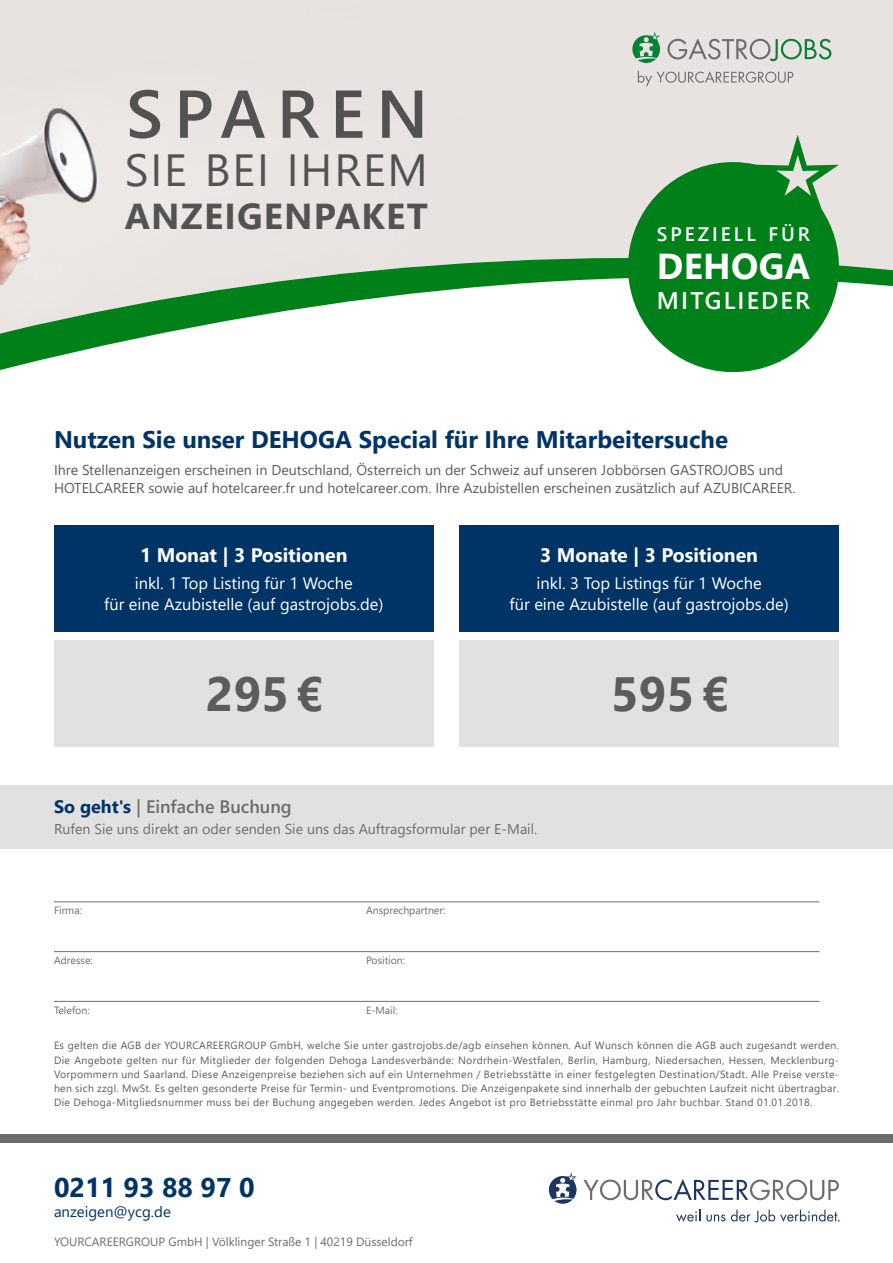
<style>
.page{position:relative;width:893px;height:1263px;background:#fff}
.page>*{position:absolute;margin:0;border:0;box-sizing:border-box;transform-origin:0 0}
.t1{font:600 67.5px "Segoe UI";letter-spacing:.165em;color:#5c5c5c}
.t2{font:700 48px "Segoe UI";letter-spacing:.005em;color:#5c5c5c}
.t3{font:45px "Segoe UI";letter-spacing:.04em;color:#5c5c5c}
.t4{font:700 36px "Segoe UI";letter-spacing:.035em;color:#5c5c5c}
.t5{font:700 36px "Segoe UI";letter-spacing:.01em;color:#fff}
.t6{font:700 27px "Segoe UI";color:#036}
.t7{font:700 24px "Segoe UI";color:#036}
.t8{font:600 24px "Segoe UI";letter-spacing:.09em;color:#fff}
.t9{font:700 19.5px "Segoe UI";color:#fff}
.t10{font:600 19.5px "Segoe UI";letter-spacing:.15em;color:#fff}
.t11{font:600 18px "Segoe UI";color:#6c6c6c}
.t12{font:16.5px/21px "Segoe UI";color:#fff;text-align:center}
.t13{font:15px "Segoe UI";color:#036}
.t14{font:14.25px/18px "Segoe UI";color:#5c5c5c}
.t15{font:14.25px "Segoe UI";color:#6c6c6c}
.t16{font:12px "Segoe UI";color:#6c6c6c}
.t17{font:10.5px/14.2px "Segoe UI";letter-spacing:.03em;color:#5c5c5c;text-align:justify}
.t18{font:10.5px "Segoe UI";color:#6c6c6c}
.s1{font-weight:700;color:#036}
</style>
<div class="page">
<div style="left:0;top:0;width:893px;height:237px;background:#e8e3e0"></div>
<svg style="left:549px;top:1172px;width:28px;height:32px"></svg>
<svg style="left:583px;top:1179px;width:256px;height:21px"></svg>
<svg style="left:676px;top:1209px;width:24px;height:13px"></svg>
<svg style="left:706px;top:1214px;width:19px;height:7px"></svg>
<svg style="left:731px;top:1209px;width:108px;height:13px"></svg>
<div style="left:0;top:1134px;width:893px;height:8px;background:#6c6c6c"></div>
<div style="left:0;top:785px;width:893px;height:64px;background:#e1e1e1"></div>
<hr style="left:54px;top:901px;width:765px;height:1px;background:#6c6c6c">
<hr style="left:54px;top:951px;width:765px;height:1px;background:#6c6c6c">
<hr style="left:54px;top:1001px;width:765px;height:1px;background:#6c6c6c">
<div style="left:459px;top:641px;width:380px;height:106px;background:#e1e1e1"></div>
<div style="left:54px;top:641px;width:380px;height:106px;background:#e1e1e1"></div>
<div style="left:459px;top:526px;width:380px;height:106px;background:#036"></div>
<div style="left:54px;top:526px;width:380px;height:106px;background:#036"></div>
<svg style="left:0;top:237px;width:893px;height:136px"></svg>
<svg style="left:628px;top:135px;width:211px;height:237px;fill:#008019"></svg>
<svg style="left:638px;top:71px;width:155px;height:15px"></svg>
<svg style="left:632px;top:32px;width:28px;height:31px"></svg>
<svg style="left:667px;top:38px;width:164px;height:23px"></svg>
<h1 class="t1" style="left:126px;top:60px;width:303px">SPAREN</h1>
<h3 class="t3" style="left:125px;top:134px;width:305px">SIE BEI IHREM</h3>
<h3 class="t4" style="left:125px;top:188px;width:305px">ANZEIGENPAKET</h3>
<h3 class="t10" style="left:657px;top:219px;width:155px">SPEZIELL FÜR</h3>
<h3 class="t5" style="left:657px;top:237px;width:155px">DEHOGA</h3>
<h3 class="t8" style="left:657px;top:281px;width:155px">MITGLIEDER</h3>
<h3 class="t7" style="left:54px;top:420px;width:675px">Nutzen Sie unser DEHOGA Special für Ihre Mitarbeitersuche</h3>
<p class="t14" style="left:54px;top:461px;width:743px">Ihre Stellenanzeigen erscheinen in Deutschland, Österreich un der Schweiz auf unseren Jobbörsen GASTROJOBS und<br>HOTELCAREER sowie auf hotelcareer.fr und hotelcareer.com. Ihre Azubistellen erscheinen zusätzlich auf AZUBICAREER.</p>
<h3 class="t9" style="left:140px;top:539px;width:209px">1 Monat | 3 Positionen</h3>
<h3 class="t12" style="left:104px;top:572px;width:281px">inkl. 1 Top Listing für 1 Woche<br>für eine Azubistelle (auf gastrojobs.de)</h3>
<h3 class="t9" style="left:540px;top:539px;width:219px">3 Monate | 3 Positionen</h3>
<h3 class="t12" style="left:510px;top:572px;width:281px">inkl. 3 Top Listings für 1 Woche<br>für eine Azubistelle (auf gastrojobs.de)</h3>
<h2 class="t2" style="left:206px;top:655px;width:119px">295€</h2>
<h2 class="t2" style="left:611px;top:655px;width:119px">595€</h2>
<h3 class="t11" style="left:54px;top:792px;width:239px"><span class="s1">So geht's</span> | Einfache Buchung</h3>
<h3 class="t15" style="left:54px;top:817px;width:485px">Rufen Sie uns direkt an oder senden Sie uns das Auftragsformular per E-Mail.</h3>
<p class="t18" style="left:54px;top:902px;width:29px">Firma:</p>
<p class="t18" style="left:366px;top:902px;width:81px">Ansprechpartner:</p>
<p class="t18" style="left:54px;top:952px;width:40px">Adresse:</p>
<p class="t18" style="left:366px;top:952px;width:41px">Position:</p>
<p class="t18" style="left:54px;top:1001px;width:37px">Telefon:</p>
<p class="t18" style="left:366px;top:1001px;width:33px">E-Mail:</p>
<p class="t17" style="left:54px;top:1038px;width:787px">Es gelten die AGB der YOURCAREERGROUP GmbH, welche Sie unter gastrojobs.de/agb einsehen können. Auf Wunsch können die AGB auch zugesandt werden.<br>Die Angebote gelten nur für Mitglieder der folgenden Dehoga Landesverbände: Nordrhein-Westfalen, Berlin, Hamburg, Niedersachen, Hessen, Mecklenburg-Vorpommern und Saarland. Diese Anzeigenpreise beziehen sich auf ein Unternehmen / Betriebsstätte in einer festgelegten Destination/Stadt. Alle Preise verste&shy;hen sich zzgl. MwSt. Es gelten gesonderte Preise für Termin- und Eventpromotions. Die Anzeigenpakete sind innerhalb der gebuchten Laufzeit nicht übertragbar.<br>Die Dehoga-Mitgliedsnummer muss bei der Buchung angegeben werden. Jedes Angebot ist pro Betriebsstätte einmal pro Jahr buchbar. Stand 01.01.2018.</p>
<h3 class="t6" style="left:54px;top:1166px;width:202px">0211 93 88 97 0</h3>
<h3 class="t13" style="left:54px;top:1200px;width:118px">anzeigen@ycg.de</h3>
<p class="t16" style="left:54px;top:1232px;width:360px">YOURCAREERGROUP GmbH | Völklinger Straße 1 | 40219 Düsseldorf</p>
</div>
